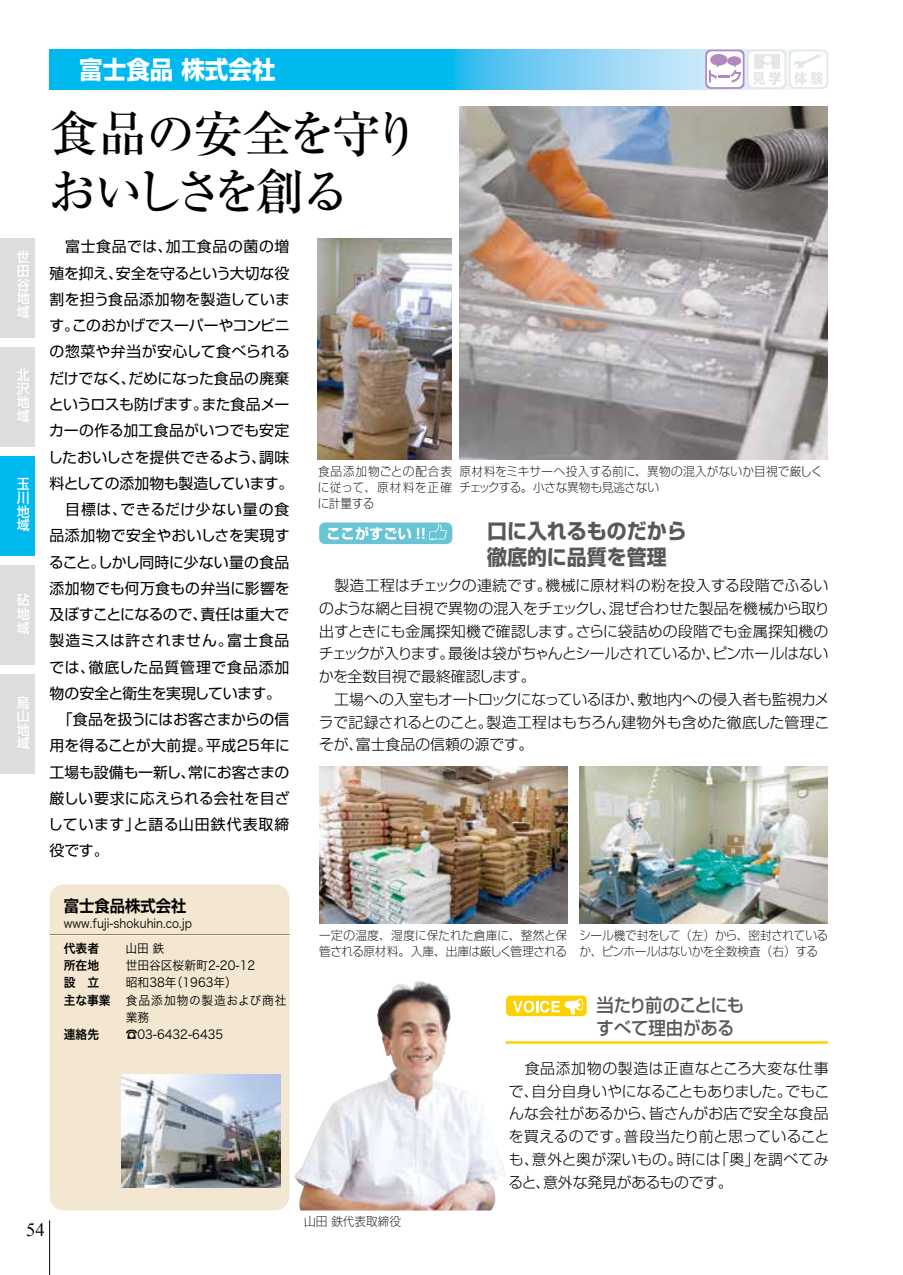
<style>
.page{position:relative;width:903px;height:1275px;background:#fff}
.page>*{position:absolute;margin:0;border:0;box-sizing:border-box;transform-origin:0 0}
.t1{font:500 49px/57.8px "Ryumin Pro";letter-spacing:-.095em;color:#000}
.t2{font:700 24.85px "Shin Go Pro";color:#fff;scale:.95 1}
.t3{font:700 21px/26.2px "Shin Go Pro";color:#595757;scale:.95 1}
.t4{font:18.55px "Times New Roman";color:#000}
.t5{font:500 18.38px/22.8px "Shin Go Pro";letter-spacing:-.02em;color:#595757;scale:.95 1}
.t6{font:700 16.1px "Shin Go Pro De";color:#000;scale:.95 1}
.t7{font:14.88px/26.2px "Shin Go Pro";color:#000}
.t8{font:300 14.88px/22.8px "Shin Go Pro";letter-spacing:-.01em;color:#000}
.t9{font:500 13.65px/13.7px "Shin Go Pro";color:#fff;text-align:justify;scale:.95 1}
.t10{font:12.42px "Hira Kaku Pro W3";color:#000;scale:.95 1}
.t11{font:12.42px "Hira Kaku Pro W3";color:#000;scale:.9 1}
.t12{font:12.42px "Hira Kaku Pro W3";letter-spacing:.075em;color:#000;scale:.95 1}
.t13{font:12.42px "Hira Kaku Pro W6";color:#000;scale:.95 1}
.t14{font:300 expanded 12.25px/15.8px "Shin Go Pro";color:#000;scale:.95 1}
.t15{font:300 expanded 12.25px/15.8px "Shin Go Pro";letter-spacing:-.025em;color:#000;scale:.95 1}
.s1{font-family:"Hira Kaku Pro W6"}
</style>
<div class="page">
<hr style="left:49px;top:1220px;width:1px;height:55px;background:#000">
<div style="left:50px;top:884px;width:239px;height:326px;background:#f3e7d1;border-radius:15px"></div>
<hr style="left:506px;top:1041px;width:322px;height:3px;background:#fdd000">
<img style="left:122px;top:1074px;width:158px;height:113px">
<hr style="left:50px;top:935px;width:239px;height:1px;background:#fff">
<hr style="left:50px;top:934px;width:239px;height:1px;background:#948049">
<img style="left:579px;top:767px;width:248px;height:156px">
<img style="left:319px;top:767px;width:248px;height:156px">
<img style="left:460px;top:106px;width:367px;height:353px">
<img style="left:318px;top:238px;width:134px;height:221px">
<div style="left:0;top:238px;width:35px;height:99px;background:#dcdddd"></div>
<div style="left:0;top:347px;width:35px;height:99px;background:#dcdddd"></div>
<div style="left:0;top:456px;width:35px;height:100px;background:#00b9ef"></div>
<div style="left:0;top:566px;width:35px;height:99px;background:#dcdddd"></div>
<div style="left:0;top:675px;width:35px;height:99px;background:#dcdddd"></div>
<svg style="left:50px;top:50px;width:778px;height:39px"></svg>
<img style="left:294px;top:981px;width:212px;height:229px">
<div style="left:789px;top:50px;width:39px;height:39px;background:#e6e6e6;border-radius:5px"></div>
<div style="left:790px;top:51px;width:36px;height:36px;background:#fff;border-radius:5px"></div>
<svg style="left:794px;top:53px;width:29px;height:32px"></svg>
<div style="left:705px;top:50px;width:39px;height:39px;background:#b08abe;border-radius:5px"></div>
<div style="left:707px;top:51px;width:36px;height:36px;background:#fff;border-radius:5px"></div>
<div style="left:727px;top:56px;width:14px;height:10px;background:#b08abe;border-radius:50%"></div>
<div style="left:710px;top:54px;width:17px;height:12px;background:#b08abe;border-radius:50%"></div>
<svg style="left:709px;top:64px;width:32px;height:19px"></svg>
<div style="left:747px;top:50px;width:39px;height:39px;background:#e6e6e6;border-radius:5px"></div>
<div style="left:749px;top:51px;width:35px;height:36px;background:#fff;border-radius:5px"></div>
<div style="left:754px;top:54px;width:26px;height:15px;background:#e6e6e6"></div>
<svg style="left:753px;top:55px;width:28px;height:30px"></svg>
<div style="left:319px;top:522px;width:133px;height:22px;background:#69c5d4;border-radius:6px"></div>
<svg style="left:328px;top:527px;width:83px;height:13px"></svg>
<svg style="left:417px;top:524px;width:30px;height:16px"></svg>
<div style="left:506px;top:995px;width:81px;height:21px;background:#fdd000;border-radius:4px"></div>
<svg style="left:513px;top:998px;width:71px;height:17px"></svg>
<p class="t9" style="left:17px;top:249px;width:15px">世田谷地域</p>
<p class="t9" style="left:17px;top:366px;width:15px">北沢地域</p>
<p class="t9" style="left:17px;top:476px;width:15px">玉川地域</p>
<p class="t9" style="left:17px;top:592px;width:15px">砧地域</p>
<p class="t9" style="left:17px;top:694px;width:15px">烏山地域</p>
<h2 class="t2" style="left:79px;top:50px;width:208px">富士食品 株式会社</h2>
<h1 class="t1" style="left:48px;top:102px;width:374px">食品の安全を守りおいしさを創る</h1>
<p class="t7" style="left:48px;top:232px;width:247px">　富士食品では、加工食品の菌の増殖を抑え、安全を守るという大切な役割を担う食品添加物を製造しています。このおかげでスーパーやコンビニの惣菜や弁当が安心して食べられるだけでなく、だめになった食品の廃棄というロスも防げます。また食品メーカーの作る加工食品がいつでも安定したおいしさを提供できるよう、調味料としての添加物も製造しています。　目標は、できるだけ少ない量の食品添加物で安全やおいしさを実現すること。しかし同時に少ない量の食品添加物でも何万食もの弁当に影響を及ぼすことになるので、責任は重大で製造ミスは許されません。富士食品では、徹底した品質管理で食品添加物の安全と衛生を実現しています。　「食品を扱うにはお客さまからの信用を得ることが大前提。平成25年に工場も設備も一新し、常にお客さまの厳しい要求に応えられる会社を目ざしています」と語る山田鉄代表取締役です。</p>
<p class="t14" style="left:459px;top:462px;width:383px">原材料をミキサーへ投入する前に、異物の混入がないか目視で厳しくチェックする。小さな異物も見逃さない</p>
<p class="t14" style="left:318px;top:462px;width:143px;text-align:justify">食品添加物ごとの配合表に従って、原材料を正確に計量する</p>
<h3 class="t3" style="left:487px;top:515px;width:211px">口に入れるものだから徹底的に品質を管理</h3>
<p class="t8" style="left:319px;top:572px;width:512px">　製造工程はチェックの連続です。機械に原材料の粉を投入する段階でふるいのような網と目視で異物の混入をチェックし、混ぜ合わせた製品を機械から取り出すときにも金属探知機で確認します。さらに袋詰めの段階でも金属探知機のチェックが入ります。最後は袋がちゃんとシールされているか、ピンホールはないかを全数目視で最終確認します。<br>　工場への入室もオートロックになっているほか、敷地内への侵入者も監視カメラで記録されるとのこと。製造工程はもちろん建物外も含めた徹底した管理こそが、富士食品の信頼の源です。</p>
<p class="t6" style="left:64px;top:893px;width:130px">富士食品株式会社</p>
<p class="t11" style="left:64px;top:912px;width:144px">www.fuji-shokuhin.co.jp</p>
<p class="t13" style="left:64px;top:937px;width:39px">代表者</p>
<p class="t10" style="left:126px;top:937px;width:42px">山田 鉄</p>
<p class="t13" style="left:64px;top:954px;width:39px">所在地</p>
<p class="t10" style="left:126px;top:954px;width:138px">世田谷区桜新町2-20-12</p>
<p class="t13" style="left:64px;top:971px;width:39px">設　立</p>
<p class="t10" style="left:126px;top:971px;width:119px">昭和38年（1963年）</p>
<p class="t12" style="left:64px;top:989px;width:236px"><span class="s1">主な事業</span> 食品添加物の製造および商社</p>
<p class="t10" style="left:126px;top:1006px;width:26px">業務</p>
<p class="t13" style="left:64px;top:1023px;width:39px">連絡先</p>
<p class="t10" style="left:126px;top:1024px;width:117px">☎03-6432-6435　</p>
<p class="t14" style="left:319px;top:926px;width:263px">一定の温度、湿度に保たれた倉庫に、整然と保管される原材料。入庫、出庫は厳しく管理される</p>
<p class="t15" style="left:579px;top:926px;width:264px">シール機で封をして（左）から、密封されているか、ピンホールはないかを全数検査（右）する</p>
<p class="t5" style="left:596px;top:991px;width:157px">当たり前のことにもすべて理由がある</p>
<p class="t8" style="left:509px;top:1055px;width:322px;text-align:justify">　食品添加物の製造は正直なところ大変な仕事で、自分自身いやになることもありました。でもこんな会社があるから、皆さんがお店で安全な食品を買えるのです。普段当たり前と思っていることも、意外と奥が深いもの。時には「奥」を調べてみると、意外な発見があるものです。</p>
<p class="t4" style="left:26px;top:1217px;width:20px">54</p>
<p class="t14" style="left:304px;top:1212px;width:104px">山田 鉄代表取締役</p>
</div>
